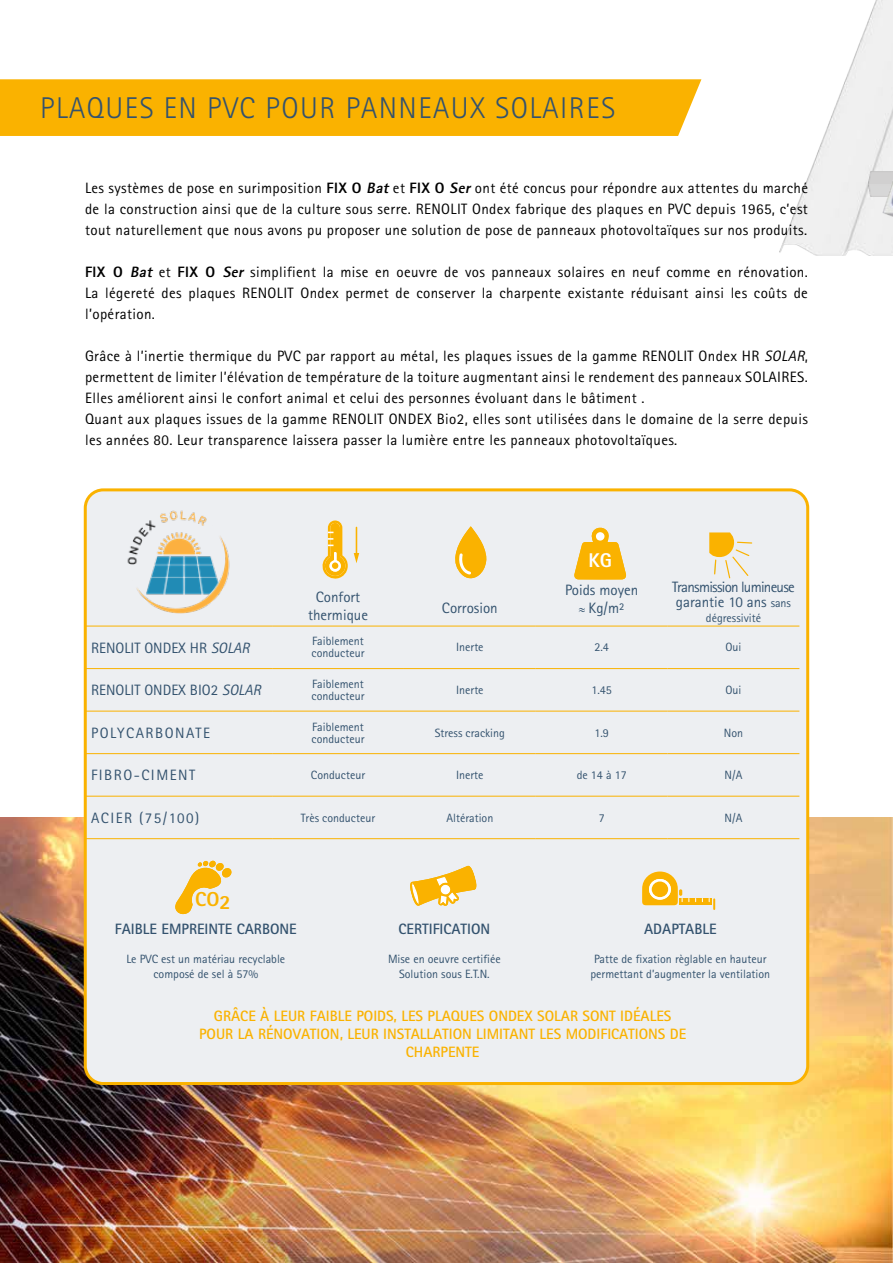
<style>
.page{position:relative;width:893px;height:1263px;background:#fff}
.page>*{position:absolute;margin:0;border:0;box-sizing:border-box;transform-origin:0 0}
.t1{font:300 30px "Rotis Sans Serif Std";letter-spacing:.05em;color:#33526e}
.t2{font:800 20.25px "Rotis Sans Serif Std";color:#fab200}
.t3{font:800 19.95px "Rotis Sans Serif Std";color:#fff}
.t4{font:15px/21px "Rotis Sans Serif Std";letter-spacing:.025em;color:#000;text-align:justify}
.t5{font:700 15px/18px "Rotis Sans Serif Std";color:#fab200;text-align:center}
.t6{font:15px/18px "Rotis Sans Serif Std";color:#33526e;text-align:center}
.t7{font:700 15px "Rotis Sans Serif Std";color:#33526e}
.t8{font:15px/15px "Rotis Sans Serif Std";letter-spacing:-.05em;color:#33526e}
.t9{font:15px "Rotis Sans Serif Std";letter-spacing:.1em;color:#33526e}
.t10{font:12px/14.4px "Rotis Sans Serif Std";color:#33526e;text-align:center}
.s1{font-weight:800}
.s2{font-weight:800;font-style:italic}
.s3{font-style:italic}
.s4{font-size:12px}
</style>
<div class="page">
<img style="left:0;top:817px;width:893px;height:446px">
<div style="left:85px;top:490px;width:723px;height:593px;background:#edeff2;border-radius:18px"></div>
<div style="left:84px;top:488px;width:725px;height:597px;border:3px solid #fab200;border-radius:18px"></div>
<hr style="left:892px;top:1033px;width:1px;height:230px;background:#fab200">
<img style="left:780px;top:0;width:113px;height:255px">
<img style="left:868px;top:171px;width:14px;height:25px">
<img style="left:882px;top:0;width:11px;height:220px">
<div style="left:0;top:79px;width:701px;height:57px;background:#fab200"></div>
<hr style="left:85px;top:626px;width:187px;height:1px;background:#fab200">
<hr style="left:272px;top:626px;width:132px;height:1px;background:#fab200">
<hr style="left:404px;top:626px;width:132px;height:1px;background:#fab200">
<hr style="left:536px;top:626px;width:132px;height:1px;background:#fab200">
<hr style="left:668px;top:626px;width:131px;height:1px;background:#fab200">
<hr style="left:85px;top:668px;width:187px;height:1px;background:#fab200">
<hr style="left:272px;top:668px;width:132px;height:1px;background:#fab200">
<hr style="left:404px;top:668px;width:132px;height:1px;background:#fab200">
<hr style="left:536px;top:668px;width:132px;height:1px;background:#fab200">
<hr style="left:668px;top:668px;width:131px;height:1px;background:#fab200">
<hr style="left:85px;top:711px;width:187px;height:1px;background:#fab200">
<hr style="left:272px;top:711px;width:132px;height:1px;background:#fab200">
<hr style="left:404px;top:711px;width:132px;height:1px;background:#fab200">
<hr style="left:536px;top:711px;width:132px;height:1px;background:#fab200">
<hr style="left:668px;top:711px;width:131px;height:1px;background:#fab200">
<hr style="left:85px;top:753px;width:187px;height:1px;background:#fab200">
<hr style="left:272px;top:753px;width:132px;height:1px;background:#fab200">
<hr style="left:404px;top:753px;width:132px;height:1px;background:#fab200">
<hr style="left:536px;top:753px;width:132px;height:1px;background:#fab200">
<hr style="left:668px;top:753px;width:131px;height:1px;background:#fab200">
<hr style="left:85px;top:796px;width:187px;height:1px;background:#fab200">
<hr style="left:272px;top:796px;width:132px;height:1px;background:#fab200">
<hr style="left:404px;top:796px;width:132px;height:1px;background:#fab200">
<hr style="left:536px;top:796px;width:132px;height:1px;background:#fab200">
<hr style="left:668px;top:796px;width:131px;height:1px;background:#fab200">
<hr style="left:85px;top:838px;width:187px;height:1px;background:#fab200">
<hr style="left:272px;top:838px;width:132px;height:1px;background:#fab200">
<hr style="left:404px;top:838px;width:132px;height:1px;background:#fab200">
<hr style="left:536px;top:838px;width:132px;height:1px;background:#fab200">
<hr style="left:668px;top:838px;width:131px;height:1px;background:#fab200">
<svg style="left:410px;top:865px;width:67px;height:41px"></svg>
<svg style="left:354px;top:527px;width:5px;height:36px"></svg>
<svg style="left:322px;top:520px;width:26px;height:59px"></svg>
<svg style="left:709px;top:532px;width:44px;height:47px"></svg>
<svg style="left:455px;top:526px;width:32px;height:53px"></svg>
<svg style="left:574px;top:527px;width:53px;height:52px"></svg>
<div style="left:596px;top:532px;width:8px;height:9px;background:#fff;border-radius:50%"></div>
<svg style="left:175px;top:861px;width:57px;height:53px"></svg>
<svg style="left:679px;top:898px;width:33px;height:7px"></svg>
<svg style="left:642px;top:871px;width:47px;height:34px"></svg>
<svg style="left:709px;top:898px;width:6px;height:11px"></svg>
<img style="left:105px;top:510px;width:157px;height:117px">
<h1 class="t1" style="left:40px;top:91px;width:577px">PLAQUES EN PVC POUR PANNEAUX SOLAIRES</h1>
<p class="t4" style="left:85px;top:177px;width:724px">Les systèmes de pose en surimposition <span class="s1">FIX O</span> <span class="s2">Bat</span> et <span class="s1">FIX O</span> <span class="s2">Ser</span> ont été concus pour répondre aux attentes du marché de la construction ainsi que de la culture sous serre. RENOLIT Ondex fabrique des plaques en PVC depuis 1965, c’est tout naturellement que nous avons pu proposer une solution de pose de panneaux photovoltaïques sur nos produits.</p>
<p class="t4" style="left:85px;top:261px;width:724px"><span class="s1">FIX O</span> <span class="s2">Bat</span> et <span class="s1">FIX O</span> <span class="s2">Ser</span> simplifient la mise en oeuvre de vos panneaux solaires en neuf comme en rénovation.<br>La légereté des plaques RENOLIT Ondex permet de conserver la charpente existante réduisant ainsi les coûts de l’opération.</p>
<p class="t4" style="left:85px;top:345px;width:724px;text-align:left">Grâce à l’inertie thermique du PVC par rapport au métal, les plaques issues de la gamme RENOLIT Ondex HR <span class="s3">SOLAR</span>, permettent de limiter l’élévation de température de la toiture augmentant ainsi le rendement des panneaux SOLAIRES.<br>Elles améliorent ainsi le confort animal et celui des personnes évoluant dans le bâtiment .<br>Quant aux plaques issues de la gamme RENOLIT ONDEX Bio2, elles sont utilisées dans le domaine de la serre depuis les années 80. Leur transparence laissera passer la lumière entre les panneaux photovoltaïques.</p>
<p class="t6" style="left:308px;top:588px;width:61px">Confort thermique</p>
<p class="t6" style="left:442px;top:599px;width:57px">Corrosion</p>
<h3 class="t3" style="left:588px;top:548px;width:25px">KG</h3>
<p class="t6" style="left:565px;top:581px;width:75px">Poids moyen ≈ Kg/m²</p>
<p class="t8" style="left:672px;top:579px;width:124px">Transmission lumineuse garantie 10 ans <span class="s4">sans</span></p>
<p class="t10" style="left:706px;top:610px;width:57px">dégressivité</p>
<p class="t6" style="left:91px;top:638px;width:160px">RENOLIT ONDEX HR <span class="s3">SOLAR</span></p>
<p class="t10" style="left:312px;top:635px;width:54px;line-height:12px;text-align:left">Faiblement conducteur</p>
<p class="t10" style="left:456px;top:640px;width:29px">Inerte</p>
<p class="t10" style="left:594px;top:640px;width:16px">2.4</p>
<p class="t10" style="left:725px;top:640px;width:18px">Oui</p>
<p class="t6" style="left:91px;top:681px;width:171px">RENOLIT ONDEX BIO2 <span class="s3">SOLAR</span></p>
<p class="t10" style="left:312px;top:678px;width:54px;line-height:12px;text-align:left">Faiblement conducteur</p>
<p class="t10" style="left:456px;top:683px;width:29px">Inerte</p>
<p class="t10" style="left:591px;top:683px;width:22px">1.45</p>
<p class="t10" style="left:725px;top:683px;width:18px">Oui</p>
<p class="t9" style="left:91px;top:724px;width:121px">POLYCARBONATE</p>
<p class="t10" style="left:312px;top:720px;width:54px;line-height:12px;text-align:left">Faiblement conducteur</p>
<p class="t10" style="left:435px;top:725px;width:72px">Stress cracking</p>
<p class="t10" style="left:594px;top:725px;width:16px">1.9</p>
<p class="t10" style="left:724px;top:725px;width:21px">Non</p>
<p class="t9" style="left:91px;top:766px;width:106px">FIBRO-CIMENT</p>
<p class="t10" style="left:311px;top:768px;width:56px">Conducteur</p>
<p class="t10" style="left:456px;top:768px;width:29px">Inerte</p>
<p class="t10" style="left:577px;top:768px;width:51px">de 14 à 17</p>
<p class="t10" style="left:725px;top:768px;width:19px">N/A</p>
<p class="t9" style="left:91px;top:809px;width:110px">ACIER (75/100)</p>
<p class="t10" style="left:301px;top:810px;width:76px">Très conducteur</p>
<p class="t10" style="left:446px;top:810px;width:48px">Altération</p>
<p class="t10" style="left:599px;top:810px;width:7px">7</p>
<p class="t10" style="left:725px;top:810px;width:19px">N/A</p>
<h2 class="t2" style="left:195px;top:886px;width:37px">CO2</h2>
<p class="t7" style="left:115px;top:920px;width:183px">FAIBLE EMPREINTE CARBONE</p>
<p class="t10" style="left:126px;top:952px;width:160px">Le PVC est un matériau recyclable composé de sel à 57%</p>
<p class="t7" style="left:399px;top:920px;width:93px">CERTIFICATION</p>
<p class="t10" style="left:388px;top:952px;width:114px">Mise en oeuvre certifiée<br>Solution sous E.T.N.</p>
<p class="t7" style="left:644px;top:920px;width:74px">ADAPTABLE</p>
<p class="t10" style="left:590px;top:952px;width:181px">Patte de fixation règlable en hauteur permettant d’augmenter la ventilation</p>
<p class="t5" style="left:199px;top:1006px;width:489px">GRÂCE À LEUR FAIBLE POIDS, LES PLAQUES ONDEX SOLAR SONT IDÉALES<br>POUR LA RÉNOVATION, LEUR INSTALLATION LIMITANT LES MODIFICATIONS DE<br>CHARPENTE</p>
</div>
